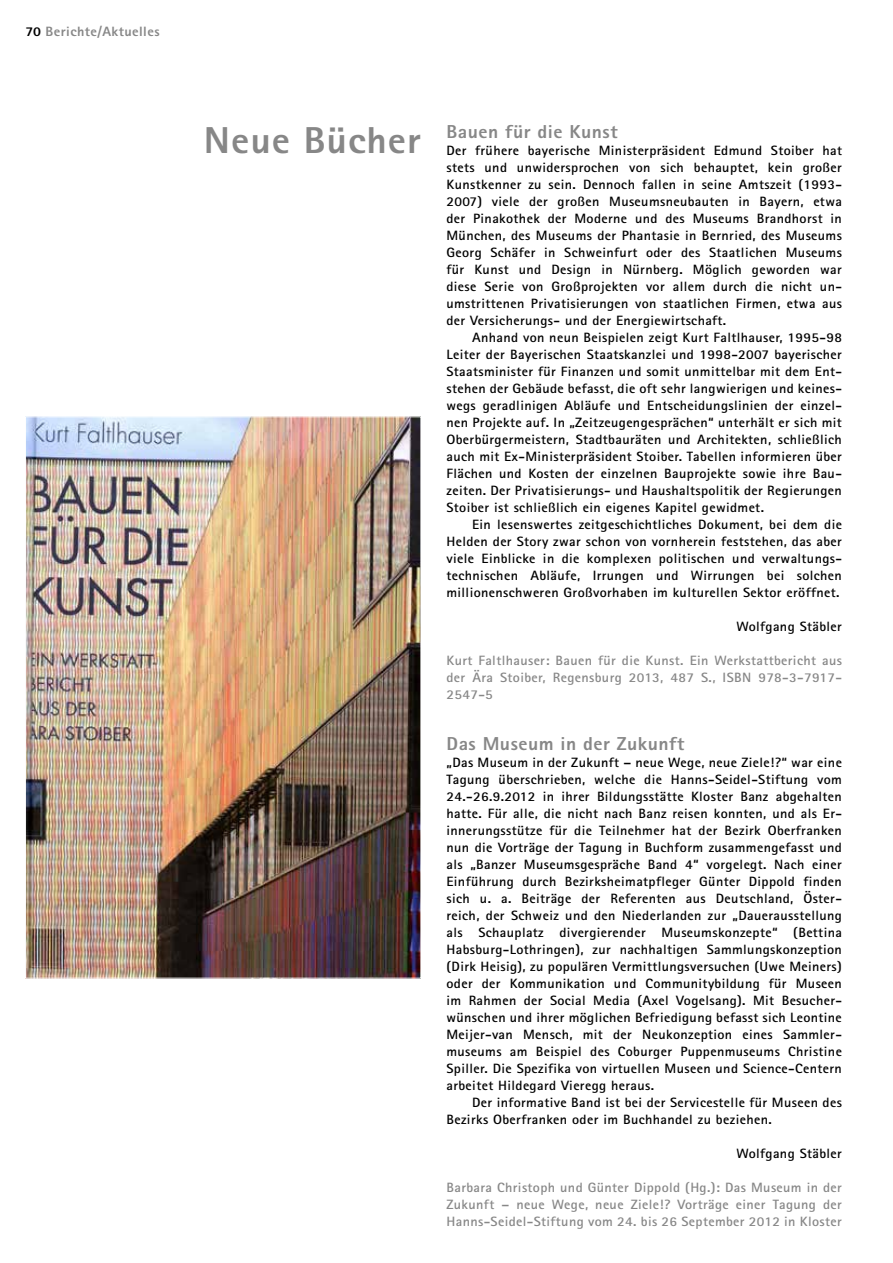
<style>
.page{position:relative;width:893px;height:1263px;background:#fff}
.page>*{position:absolute;margin:0;border:0;box-sizing:border-box;transform-origin:0 0}
.Inhaltsverzeichnis_Ü{font:800 37.5px "Agfa Rotis Sans Serif";letter-spacing:.025em;color:#878787;scale:1.05 1}
.t1{font:800 18.75px "Agfa Rotis Sans Serif";letter-spacing:.025em;color:#878787;scale:1.05 1}
.t2{font:700 13.5px/17px "Agfa Rotis Sans Serif";letter-spacing:.025em;color:#000;text-align:justify;scale:1.05 1}
.t3{font:700 13.5px/17px "Agfa Rotis Sans Serif";letter-spacing:.025em;color:#878787;text-align:justify;scale:1.05 1}
.t4{font:800 13.5px "Agfa Rotis Sans Serif";letter-spacing:.03em;color:#878787;scale:1.05 1}
.s1{color:#000}
</style>
<div class="page">
<img style="left:27px;top:419px;width:392px;height:557px">
<p class="t4" style="left:26px;top:23px;width:129px"><span class="s1">70</span> Berichte/Aktuelles</p>
<p class="Inhaltsverzeichnis_Ü" style="left:204px;top:117px;width:208px">Neue Bücher</p>
<p class="t1" style="left:446px;top:119px;width:164px">Bauen für die Kunst</p>
<p class="t2" style="left:446px;top:141px;width:378px">Der frühere bayerische Ministerpräsident Edmund Stoiber hat stets und unwidersprochen von sich behauptet, kein großer Kunstkenner zu sein. Dennoch fallen in seine Amtszeit (1993- 2007) viele der großen Museumsneubauten in Bayern, etwa der Pinakothek der Moderne und des Museums Brandhorst in München, des Museums der Phantasie in Bernried, des Museums Georg Schäfer in Schweinfurt oder des Staatlichen Museums für Kunst und Design in Nürnberg. Möglich geworden war diese Serie von Großprojekten vor allem durch die nicht un&shy;umstrittenen Privatisierungen von staatlichen Firmen, etwa aus der Versicherungs- und der Energiewirtschaft.</p>
<p class="t2" style="left:446px;top:329px;width:378px;text-indent:26px">Anhand von neun Beispielen zeigt Kurt Faltlhauser, 1995-98<br>Leiter der Bayerischen Staatskanzlei und 1998-2007 bayerischer Staatsminister für Finanzen und somit unmittelbar mit dem Ent&shy;stehen der Gebäude befasst, die oft sehr langwierigen und keines&shy;wegs geradlinigen Abläufe und Entscheidungslinien der einzel&shy;nen Projekte auf. In „Zeitzeugengesprächen“ unterhält er sich mit Oberbürgermeistern, Stadtbauräten und Architekten, schließlich auch mit Ex-Ministerpräsident Stoiber. Tabellen informieren über Flächen und Kosten der einzelnen Bauprojekte sowie ihre Bau&shy;zeiten. Der Privatisierungs- und Haushaltspolitik der Regierungen Stoiber ist schließlich ein eigenes Kapitel gewidmet.</p>
<p class="t2" style="left:446px;top:516px;width:378px;text-indent:26px">Ein lesenswertes zeitgeschichtliches Dokument, bei dem die Helden der Story zwar schon von vornherein feststehen, das aber viele Einblicke in die komplexen politischen und verwaltungs&shy;technischen Abläufe, Irrungen und Wirrungen bei solchen millionenschweren Großvorhaben im kulturellen Sektor eröffnet.</p>
<p class="t2" style="left:736px;top:618px;width:102px">Wolfgang Stäbler</p>
<p class="t3" style="left:446px;top:652px;width:378px">Kurt Faltlhauser: Bauen für die Kunst. Ein Werkstattbericht aus der Ära Stoiber, Regensburg 2013, 487 S., ISBN 978-3-7917- 2547-5</p>
<p class="t1" style="left:446px;top:732px;width:228px">Das Museum in der Zukunft</p>
<p class="t2" style="left:446px;top:754px;width:378px">„Das Museum in der Zukunft – neue Wege, neue Ziele!?“ war eine Tagung überschrieben, welche die Hanns-Seidel-Stiftung vom 24.-26.9.2012 in ihrer Bildungsstätte Kloster Banz abgehalten hatte. Für alle, die nicht nach Banz reisen konnten, und als Er&shy;innerungsstütze für die Teilnehmer hat der Bezirk Oberfranken nun die Vorträge der Tagung in Buchform zusammengefasst und als „Banzer Museumsgespräche Band 4“ vorgelegt. Nach einer Einführung durch Bezirksheimatpfleger Günter Dippold finden sich u. a. Beiträge der Referenten aus Deutschland, Öster&shy;reich, der Schweiz und den Niederlanden zur „Dauerausstellung als Schauplatz divergierender Museumskonzepte“ (Bettina Habsburg-Lothringen), zur nachhaltigen Sammlungskonzeption (Dirk Heisig), zu populären Vermittlungsversuchen (Uwe Meiners) oder der Kommunikation und Communitybildung für Museen im Rahmen der Social Media (Axel Vogelsang). Mit Besucher&shy;wünschen und ihrer möglichen Befriedigung befasst sich Leontine Meijer-van Mensch, mit der Neukonzeption eines Sammler&shy;museums am Beispiel des Coburger Puppenmuseums Christine Spiller. Die Spezifika von virtuellen Museen und Science-Centern arbeitet Hildegard Vieregg heraus.</p>
<p class="t2" style="left:446px;top:1094px;width:378px;text-indent:26px">Der informative Band ist bei der Servicestelle für Museen des<br>Bezirks Oberfranken oder im Buchhandel zu beziehen.</p>
<p class="t2" style="left:736px;top:1145px;width:102px">Wolfgang Stäbler</p>
<p class="t3" style="left:446px;top:1179px;width:378px">Barbara Christoph und Günter Dippold (Hg.): Das Museum in der Zukunft – neue Wege, neue Ziele!? Vorträge einer Tagung der Hanns-Seidel-Stiftung vom 24. bis 26 September 2012 in Kloster</p>
</div>
